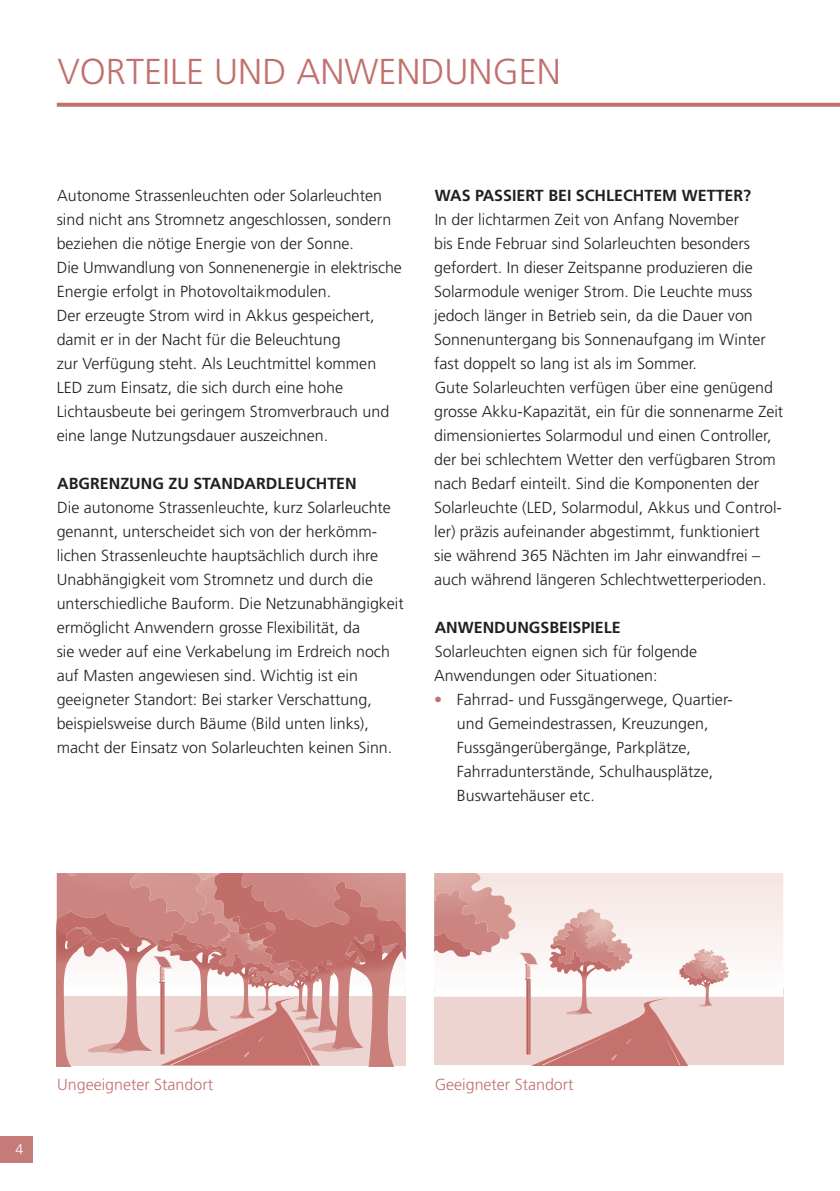
<style>
.page{position:relative;width:840px;height:1191px;background:#fff}
.page>*{position:absolute;margin:0;border:0;box-sizing:border-box;transform-origin:0 0}
.t1{font:300 36px "Frutiger LT Std";color:#c1706d}
.t2{font:300 16px/24px "Frutiger LT Std";color:#231f20}
.t3{font:700 16px "Frutiger LT Std";color:#231f20}
.t4{font:300 16px "Frutiger LT Std";color:#c1706d}
.t5{font:300 14px "Frutiger LT Std";color:#fff}
.s1{color:#c1706d}
</style>
<div class="page">
<div style="left:0;top:1136px;width:32px;height:26px;background:#c57c79"></div>
<svg style="left:57px;top:103px;width:782px;height:4px;background:#c57976"></svg>
<div style="left:434px;top:988px;width:348px;height:77px;background:#eed4d0"></div>
<svg style="left:434px;top:873px;width:283px;height:192px"></svg>
<svg style="left:57px;top:873px;width:348px;height:193px;background:#d69f9b"></svg>
<h1 class="t1" style="left:58px;top:51px;width:504px">VORTEILE UND ANWENDUNGEN</h1>
<p class="t2" style="left:57px;top:183px;width:346px">Autonome Strassenleuchten oder Solarleuchten sind nicht ans Stromnetz angeschlossen, sondern beziehen die nötige Energie von der Sonne.<br>Die Umwandlung von Sonnenenergie in elektrische Energie erfolgt in Photovoltaikmodulen.<br>Der erzeugte Strom wird in Akkus gespeichert, damit er in der Nacht für die Beleuchtung<br>zur Verfügung steht. Als Leuchtmittel kommen LED zum Einsatz, die sich durch eine hohe Lichtausbeute bei geringem Stromverbrauch und eine lange Nutzungsdauer auszeichnen.</p>
<p class="t3" style="left:57px;top:474px;width:301px">ABGRENZUNG ZU STANDARDLEUCHTEN</p>
<p class="t2" style="left:57px;top:495px;width:348px">Die autonome Strassenleuchte, kurz Solarleuchte genannt, unterscheidet sich von der herkömm&shy;lichen Strassenleuchte hauptsächlich durch ihre Unabhängigkeit vom Stromnetz und durch die unterschiedliche Bauform. Die Netzunabhängigkeit ermöglicht Anwendern grosse Flexibilität, da<br>sie weder auf eine Verkabelung im Erdreich noch auf Masten angewiesen sind. Wichtig ist ein geeigneter Standort: Bei starker Verschattung, beispielsweise durch Bäume (Bild unten links), macht der Einsatz von Solarleuchten keinen Sinn.</p>
<p class="t3" style="left:434px;top:186px;width:318px">WAS PASSIERT BEI SCHLECHTEM WETTER?</p>
<p class="t2" style="left:434px;top:207px;width:350px">In der lichtarmen Zeit von Anfang November<br>bis Ende Februar sind Solarleuchten besonders gefordert. In dieser Zeitspanne produzieren die Solarmodule weniger Strom. Die Leuchte muss jedoch länger in Betrieb sein, da die Dauer von Sonnenuntergang bis Sonnenaufgang im Winter fast doppelt so lang ist als im Sommer.<br>Gute Solarleuchten verfügen über eine genügend grosse Akku-Kapazität, ein für die sonnenarme Zeit dimensioniertes Solarmodul und einen Controller, der bei schlechtem Wetter den verfügbaren Strom nach Bedarf einteilt. Sind die Komponenten der Solarleuchte (LED, Solarmodul, Akkus und Control&shy;ler) präzis aufeinander abgestimmt, funktioniert<br>sie während 365 Nächten im Jahr einwandfrei – auch während längeren Schlechtwetterperioden.</p>
<p class="t3" style="left:434px;top:618px;width:187px">ANWENDUNGSBEISPIELE</p>
<p class="t2" style="left:434px;top:639px;width:264px">Solarleuchten eignen sich für folgende<br>Anwendungen oder Situationen:</p>
<p class="t2" style="left:456px;top:687px;width:277px;text-indent:-23px"><span class="s1">•</span> Fahrrad- und Fussgängerwege, Quartier&shy;und Gemeindestrassen, Kreuzungen, Fussgängerübergänge, Parkplätze, Fahrradunterstände, Schulhausplätze, Buswartehäuser etc.</p>
<p class="t5" style="left:15px;top:1141px;width:9px">4</p>
<p class="t4" style="left:57px;top:1075px;width:157px">Ungeeigneter Standort</p>
<p class="t4" style="left:434px;top:1075px;width:140px">Geeigneter Standort</p>
</div>
